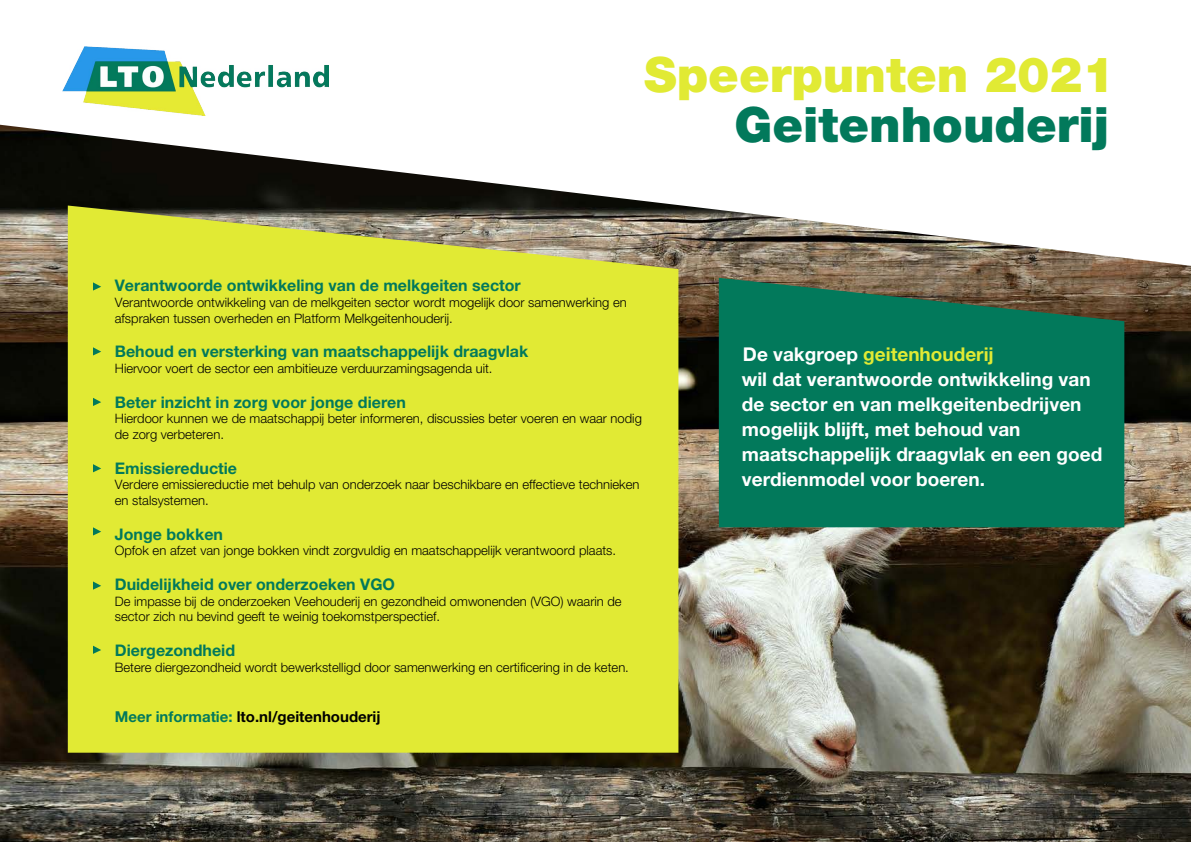
<style>
.page{position:relative;width:1191px;height:842px;background:#fff}
.page>*{position:absolute;margin:0;border:0;box-sizing:border-box;transform-origin:0 0}
.t1{font:900 48.8px "Helvetica Neue LT Pro";color:#e1ea34}
.t2{font:900 48.8px "Helvetica Neue LT Pro";color:#02795b}
.t3{font:700 19px/25px "Helvetica Neue LT Pro";color:#fff}
.t4{font:700 16px "Helvetica Neue LT Pro";color:#02795b}
.t5{font:700 15px "Helvetica Neue LT Pro";color:#000}
.t6{font:300 13px/15.6px "Helvetica Neue LT Pro";color:#000}
.s1{color:#02795b}
.s2{color:#e1ea34}
</style>
<div class="page">
<img style="left:0;top:266px;width:1191px;height:576px">
<svg style="left:0;top:90px;width:1191px;height:176px"></svg>
<img style="left:63px;top:46px;width:266px;height:70px">
<div style="left:68px;top:206px;width:610px;height:547px;background:#e1ea34"></div>
<svg style="left:719px;top:278px;width:405px;height:249px;background:#0b7659"></svg>
<svg style="left:93px;top:282px;width:8px;height:9px"></svg>
<svg style="left:93px;top:398px;width:8px;height:8px"></svg>
<svg style="left:93px;top:527px;width:8px;height:8px"></svg>
<svg style="left:93px;top:347px;width:8px;height:8px"></svg>
<svg style="left:93px;top:464px;width:8px;height:8px"></svg>
<svg style="left:93px;top:581px;width:8px;height:9px"></svg>
<svg style="left:93px;top:646px;width:8px;height:8px"></svg>
<h1 class="t1" style="left:644px;top:46px;width:472px">Speerpunten 2021</h1>
<h1 class="t2" style="left:734px;top:96px;width:376px">Geitenhouderij</h1>
<p class="t4" style="left:115px;top:276px;width:407px">Verantwoorde ontwikkeling van de melkgeiten sector</p>
<p class="t6" style="left:115px;top:294px;width:513px">Verantwoorde ontwikkeling van de melkgeiten sector wordt mogelijk door samenwerking en afspraken tussen overheden en Platform Melkgeitenhouderij.</p>
<p class="t4" style="left:115px;top:342px;width:415px">Behoud en versterking van maatschappelijk draagvlak</p>
<p class="t6" style="left:115px;top:360px;width:379px">Hiervoor voert de sector een ambitieuze verduurzamingsagenda uit.</p>
<p class="t4" style="left:115px;top:392px;width:292px">Beter inzicht in zorg voor jonge dieren</p>
<p class="t6" style="left:115px;top:411px;width:528px">Hierdoor kunnen we de maatschappij beter informeren, discussies beter voeren en waar nodig de zorg verbeteren.</p>
<p class="t4" style="left:115px;top:458px;width:124px">Emissiereductie</p>
<p class="t6" style="left:115px;top:477px;width:526px">Verdere emissiereductie met behulp van onderzoek naar beschikbare en effectieve technieken en stalsystemen.</p>
<p class="t4" style="left:115px;top:524px;width:110px">Jonge bokken</p>
<p class="t6" style="left:115px;top:543px;width:503px">Opfok en afzet van jonge bokken vindt zorgvuldig en maatschappelijk verantwoord plaats.</p>
<p class="t4" style="left:115px;top:575px;width:281px">Duidelijkheid over onderzoeken VGO</p>
<p class="t6" style="left:115px;top:593px;width:508px">De impasse bij de onderzoeken Veehouderij en gezondheid omwonenden (VGO) waarin de sector zich nu bevind geeft te weinig toekomstperspectief.</p>
<p class="t4" style="left:115px;top:641px;width:122px">Diergezondheid</p>
<p class="t6" style="left:115px;top:659px;width:515px">Betere diergezondheid wordt bewerkstelligd door samenwerking en certificering in de keten.</p>
<p class="t5" style="left:115px;top:707px;width:267px"><span class="s1">Meer informatie:</span> lto.nl/geitenhouderij</p>
<h2 class="t3" style="left:742px;top:341px;width:362px">De vakgroep <span class="s2">geitenhouderij<br></span>wil dat verantwoorde ontwikkeling van de sector en van melkgeitenbedrijven mogelijk blijft, met behoud van maatschappelijk draagvlak en een goed verdienmodel voor boeren.</h2>
</div>
